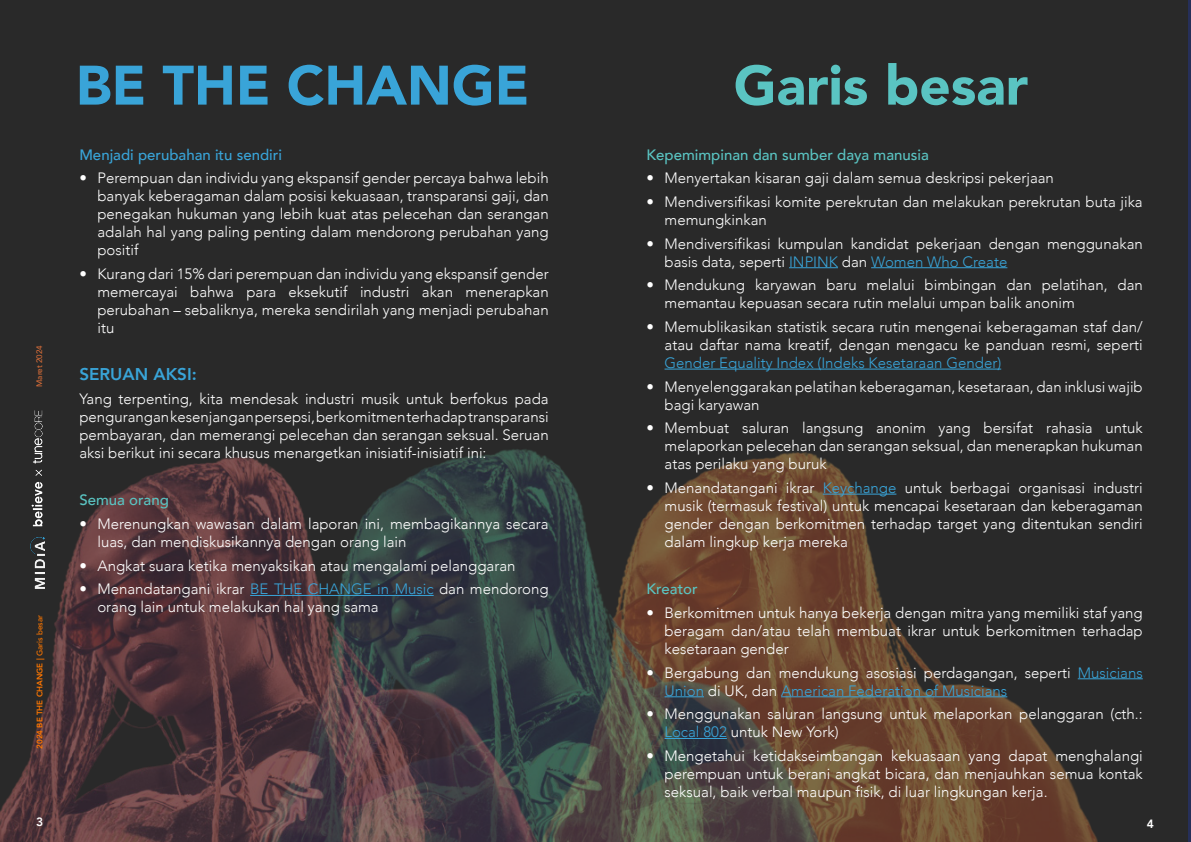
<style>
.page{position:relative;width:1191px;height:842px;background:#292929}
.page>*{position:absolute;margin:0;border:0;box-sizing:border-box;transform-origin:0 0}
.t1{font:900 55px "Avenir";color:#39a4d8}
.t2{font:900 55px "Avenir";color:#5ac4c2}
.t3{font:800 17px "Avenir";color:#39a4d8}
.t4{font:300 15px/18px "Avenir";color:#fff}
.t5{font:500 15px "Avenir";color:#5ac4c2}
.t6{font:300 15px "Avenir";color:#39a4d8}
.t7{font:500 15px "Avenir";color:#39a4d8}
.t8{font:800 12px "Avenir";color:#fff}
.t9{font:800 8px "Avenir";color:#f70}
.t10{font:500 8px "Avenir";color:#d86d38}
.s1{font-weight:500}
.s2{color:#39a4d8}
</style>
<div class="page">
<img style="left:833px;top:437px;width:281px;height:405px">
<img style="left:247px;top:218px;width:586px;height:624px">
<img style="left:0;top:224px;width:623px;height:618px">
<hr style="left:250px;top:595px;width:184px;height:1px;background:#39a4d8">
<hr style="left:789px;top:267px;width:49px;height:1px;background:#39a4d8">
<hr style="left:871px;top:267px;width:136px;height:1px;background:#39a4d8">
<hr style="left:664px;top:369px;width:337px;height:1px;background:#39a4d8">
<hr style="left:822px;top:494px;width:74px;height:1px;background:#39a4d8">
<hr style="left:1077px;top:678px;width:65px;height:1px;background:#39a4d8">
<hr style="left:664px;top:696px;width:40px;height:1px;background:#39a4d8">
<hr style="left:781px;top:696px;width:226px;height:1px;background:#39a4d8">
<hr style="left:664px;top:738px;width:63px;height:1px;background:#39a4d8">
<p class="t10" style="left:32px;top:387px;width:43px;rotate:-90deg">Maret 2024</p>
<p class="t9" style="left:34px;top:749px;width:135px;rotate:-90deg">2024 BE THE CHANGE | <span class="s1">Garis besar</span></p>
<p class="t8" style="left:36px;top:812px;width:9px">3</p>
<h1 class="t1" style="left:76px;top:38px;width:455px">BE THE CHANGE</h1>
<p class="t7" style="left:79px;top:141px;width:204px">Menjadi perubahan itu sendiri</p>
<p class="t4" style="left:97px;top:169px;width:453px;text-align:justify;text-indent:-18px">• Perempuan dan individu yang ekspansif gender percaya bahwa lebih banyak keberagaman dalam posisi kekuasaan, transparansi gaji, dan penegakan hukuman yang lebih kuat atas pelecehan dan serangan adalah hal yang paling penting dalam mendorong perubahan yang positif</p>
<p class="t4" style="left:97px;top:265px;width:453px;text-align:justify;text-indent:-18px">• Kurang dari 15% dari perempuan dan individu yang ekspansif gender memercayai bahwa para eksekutif industri akan menerapkan perubahan – sebaliknya, mereka sendirilah yang menjadi perubahan itu</p>
<p class="t3" style="left:79px;top:361px;width:119px">SERUAN AKSI:</p>
<p class="t4" style="left:79px;top:390px;width:471px;text-align:justify">Yang terpenting, kita mendesak industri musik untuk berfokus pada pengurangan kesenjangan persepsi, berkomitmen terhadap transparansi pembayaran, dan memerangi pelecehan dan serangan seksual. Seruan aksi berikut ini secara khusus menargetkan inisiatif-inisiatif ini:</p>
<p class="t5" style="left:79px;top:487px;width:91px">Semua orang</p>
<p class="t4" style="left:97px;top:515px;width:453px;text-indent:-18px">• Merenungkan wawasan dalam laporan ini, membagikannya secara luas, dan mendiskusikannya dengan orang lain</p>
<p class="t4" style="left:79px;top:556px;width:437px">• Angkat suara ketika menyaksikan atau mengalami pelanggaran</p>
<p class="t4" style="left:97px;top:580px;width:453px;text-indent:-18px">• Menandatangani ikrar <span class="s2">BE THE CHANGE in Music</span> dan mendorong orang lain untuk melakukan hal yang sama</p>
<h1 class="t2" style="left:733px;top:38px;width:296px">Garis besar</h1>
<p class="t5" style="left:646px;top:141px;width:284px">Kepemimpinan dan sumber daya manusia</p>
<p class="t4" style="left:646px;top:169px;width:409px">• Menyertakan kisaran gaji dalam semua deskripsi pekerjaan</p>
<p class="t4" style="left:664px;top:193px;width:480px;text-indent:-18px">• Mendiversifikasi komite perekrutan dan melakukan perekrutan buta jika memungkinkan</p>
<p class="t4" style="left:664px;top:234px;width:480px;text-indent:-18px">• Mendiversifikasi kumpulan kandidat pekerjaan dengan menggunakan basis data, seperti <span class="s2">INPINK</span> dan <span class="s2">Women Who Create</span></p>
<p class="t4" style="left:664px;top:276px;width:480px;text-indent:-18px">• Mendukung karyawan baru melalui bimbingan dan pelatihan, dan memantau kepuasan secara rutin melalui umpan balik anonim</p>
<p class="t4" style="left:646px;top:318px;width:498px;text-align:right">• Memublikasikan statistik secara rutin mengenai keberagaman staf dan/ atau daftar nama kreatif, dengan mengacu ke panduan resmi, seperti</p>
<p class="t6" style="left:664px;top:354px;width:338px">Gender Equality Index (Indeks Kesetaraan Gender)</p>
<p class="t4" style="left:664px;top:377px;width:480px;text-indent:-18px">• Menyelenggarakan pelatihan keberagaman, kesetaraan, dan inklusi wajib bagi karyawan</p>
<p class="t4" style="left:664px;top:419px;width:480px;text-align:justify;text-indent:-18px">• Membuat saluran langsung anonim yang bersifat rahasia untuk melaporkan pelecehan dan serangan seksual, dan menerapkan hukuman atas perilaku yang buruk</p>
<p class="t4" style="left:664px;top:479px;width:480px;text-align:justify;text-indent:-18px">• Menandatangani ikrar <span class="s2">Keychange</span> untuk berbagai organisasi industri musik (termasuk festival) untuk mencapai kesetaraan dan keberagaman gender dengan berkomitmen terhadap target yang ditentukan sendiri dalam lingkup kerja mereka</p>
<p class="t5" style="left:646px;top:576px;width:53px">Kreator</p>
<p class="t4" style="left:664px;top:604px;width:480px;text-align:justify;text-indent:-18px">• Berkomitmen untuk hanya bekerja dengan mitra yang memiliki staf yang beragam dan/atau telah membuat ikrar untuk berkomitmen terhadap kesetaraan gender</p>
<p class="t4" style="left:664px;top:663px;width:480px;text-indent:-18px">• Bergabung dan mendukung asosiasi perdagangan, seperti <span class="s2">Musicians<br>Union</span> di UK, dan <span class="s2">American Federation of Musicians</span></p>
<p class="t4" style="left:664px;top:705px;width:480px;text-indent:-18px">• Menggunakan saluran langsung untuk melaporkan pelanggaran (cth.:<br><span class="s2">Local 802</span> untuk New York)</p>
<p class="t4" style="left:664px;top:747px;width:480px;text-align:justify;text-indent:-18px">• Mengetahui ketidakseimbangan kekuasaan yang dapat menghalangi perempuan untuk berani angkat bicara, dan menjauhkan semua kontak seksual, baik verbal maupun fisik, di luar lingkungan kerja.</p>
<p class="t8" style="left:1147px;top:815px;width:9px">4</p>
</div>
